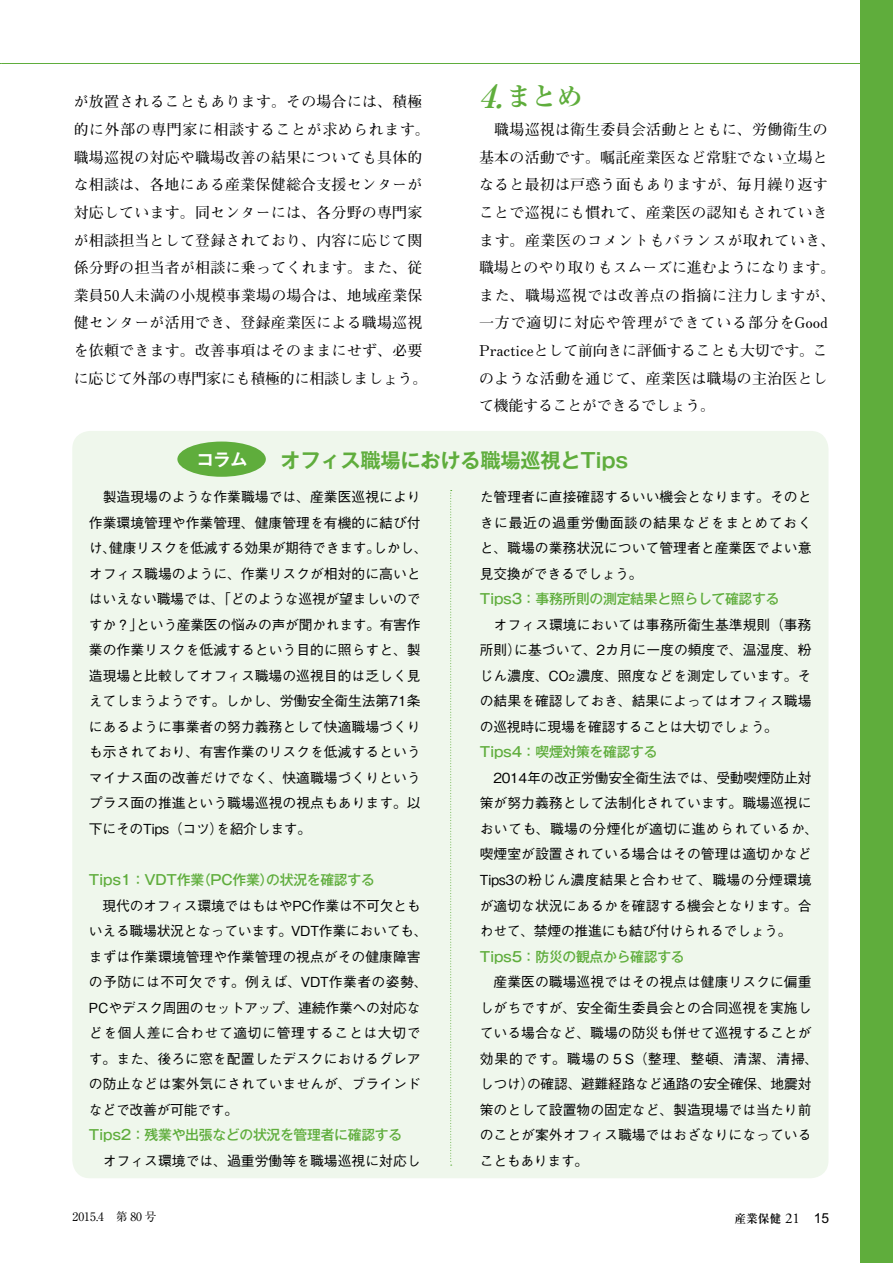
<style>
.page{position:relative;width:893px;height:1263px;background:#fff}
.page>*{position:absolute;margin:0;border:0;box-sizing:border-box;transform-origin:0 0}
.t1{font:25.5px "Ryumin Pro Bold 90 pv RKSJ H";color:#5fad3c}
.t2{font:20.25px "Gothic MB101 Pro De Bold 90 pv RKSJ H";letter-spacing:-.01em;color:#5fad3c}
.t3{font:16.95px "Gothic MB101 Pro De Bold 90 pv RKSJ H";color:#fff}
.t4{font:14.85px/27.6px "Futo Min A101 Pro Bold 90 pv RKSJ H";letter-spacing:.02em;color:#000}
.t5{font:13.8px/25.5px "Gothic BBB Pro Medium 90 pv RKSJ V";color:#000}
.t6{font:13.8px "Gothic MB101 Pro Medium 90 pv RKSJ H";letter-spacing:-.02em;color:#5fad3c}
.t7{font:11.7px "Ryumin Pro Regular 90 pv RKSJ V";color:#000}
.t8{font:11.7px "Ryumin Pro Bold 90 pv RKSJ H";color:#000}
.s1{font-style:italic;font-size:31.95px}
.s2{font-size:9.6px}
.s3{font-family:"Adobe Garamond Pro";font-size:14.85px}
.s4{font-family:"Arial";font-size:13.8px}
</style>
<div class="page">
<div style="left:72px;top:431px;width:756px;height:747px;background:#eff7ec;border-radius:18px"></div>
<div style="left:861px;top:0;width:32px;height:1263px;background:#5fad3c"></div>
<hr style="left:1px;top:63px;width:868px;height:1px;background:#5fad3c">
<svg style="left:450px;top:490px;width:2px;height:676px"></svg>
<div style="left:177px;top:441px;width:89px;height:36px;background:#5fad3c;border-radius:50%"></div>
<p class="t4" style="left:74px;top:90px;width:358px">が放置されることもあります。その場合には、積極的に外部の専門家に相談することが求められます。職場巡視の対応や職場改善の結果についても具体的な相談は、各地にある産業保健総合支援センターが対応しています。同センターには、各分野の専門家が相談担当として登録されており、内容に応じて関係分野の担当者が相談に乗ってくれます。また、従業員50人未満の小規模事業場の場合は、地域産業保健センターが活用でき、登録産業医による職場巡視を依頼できます。改善事項はそのままにせず、必要に応じて外部の専門家にも積極的に相談しましょう。</p>
<h1 class="t1" style="left:479px;top:87px;width:105px"><span class="s1">4.</span>まとめ</h1>
<p class="t4" style="left:479px;top:118px;width:358px">　職場巡視は衛生委員会活動とともに、労働衛生の基本の活動です。嘱託産業医など常駐でない立場となると最初は戸惑う面もありますが、毎月繰り返すことで巡視にも慣れて、産業医の認知もされていきます。産業医のコメントもバランスが取れていき、職場とのやり取りもスムーズに進むようになります。また、職場巡視では改善点の指摘に注力しますが、一方で適切に対応や管理ができている部分をGood<br>Practiceとして前向きに評価することも大切です。このような活動を通じて、産業医は職場の主治医として機能することができるでしょう。</p>
<p class="t3" style="left:197px;top:453px;width:52px">コラム</p>
<h2 class="t2" style="left:280px;top:452px;width:349px">オフィス職場における職場巡視とTips</h2>
<p class="t5" style="left:89px;top:486px;width:340px">　製造現場のような作業職場では、産業医巡視により作業環境管理や作業管理、健康管理を有機的に結び付け、健康リスクを低減する効果が期待できます。しかし、オフィス職場のように、作業リスクが相対的に高いとはいえない職場では、「どのような巡視が望ましいのですか？」という産業医の悩みの声が聞かれます。有害作業の作業リスクを低減するという目的に照らすと、製造現場と比較してオフィス職場の巡視目的は乏しく見えてしまうようです。しかし、労働安全衛生法第71条にあるように事業者の努力義務として快適職場づくりも示されており、有害作業のリスクを低減するというマイナス面の改善だけでなく、快適職場づくりというプラス面の推進という職場巡視の視点もあります。以下にそのTips（コツ）を紹介します。</p>
<p class="t6" style="left:89px;top:874px;width:287px">Tips1：VDT作業（PC作業）の状況を確認する</p>
<p class="t5" style="left:89px;top:894px;width:340px">　現代のオフィス環境ではもはやPC作業は不可欠ともいえる職場状況となっています。VDT作業においても、まずは作業環境管理や作業管理の視点がその健康障害の予防には不可欠です。例えば、VDT作業者の姿勢、<br>PCやデスク周囲のセットアップ、連続作業への対応などを個人差に合わせて適切に管理することは大切です。また、後ろに窓を配置したデスクにおけるグレアの防止などは案外気にされていませんが、ブラインドなどで改善が可能です。</p>
<p class="t6" style="left:89px;top:1130px;width:315px">Tips2：残業や出張などの状況を管理者に確認する</p>
<p class="t5" style="left:89px;top:1149px;width:333px">　オフィス環境では、過重労働等を職場巡視に対応し</p>
<p class="t5" style="left:480px;top:486px;width:333px;text-align:justify">た管理者に直接確認するいい機会となります。そのときに最近の過重労働面談の結果などをまとめておくと、職場の業務状況について管理者と産業医でよい意見交換ができるでしょう。</p>
<p class="t6" style="left:480px;top:594px;width:301px">Tips3：事務所則の測定結果と照らして確認する</p>
<p class="t5" style="left:480px;top:614px;width:333px;text-align:justify">　オフィス環境においては事務所衛生基準規則（事務所則）に基づいて、2カ月に一度の頻度で、温湿度、粉じん濃度、CO<span class="s2">2</span> 濃度、照度などを測定しています。その結果を確認しておき、結果によってはオフィス職場の巡視時に現場を確認することは大切でしょう。</p>
<p class="t6" style="left:480px;top:747px;width:179px">Tips4：喫煙対策を確認する</p>
<p class="t5" style="left:480px;top:767px;width:340px">　2014年の改正労働安全衛生法では、受動喫煙防止対策が努力義務として法制化されています。職場巡視においても、職場の分煙化が適切に進められているか、喫煙室が設置されている場合はその管理は適切かなど<br>Tips3の粉じん濃度結果と合わせて、職場の分煙環境が適切な状況にあるかを確認する機会となります。合わせて、禁煙の推進にも結び付けられるでしょう。</p>
<p class="t6" style="left:480px;top:951px;width:206px">Tips5：防災の観点から確認する</p>
<p class="t5" style="left:480px;top:971px;width:340px">　産業医の職場巡視ではその視点は健康リスクに偏重しがちですが、安全衛生委員会との合同巡視を実施している場合など、職場の防災も併せて巡視することが効果的です。職場の５S（整理、整頓、清潔、清掃、しつけ）の確認、避難経路など通路の安全確保、地震対策のとして設置物の固定など、製造現場では当たり前のことが案外オフィス職場ではおざなりになっていることもあります。</p>
<p class="t7" style="left:73px;top:1212px;width:86px">2015.4　第 80 号</p>
<p class="t8" style="left:734px;top:1214px;width:96px">産業保健 <span class="s3">21</span> <span class="s4">15</span></p>
</div>
